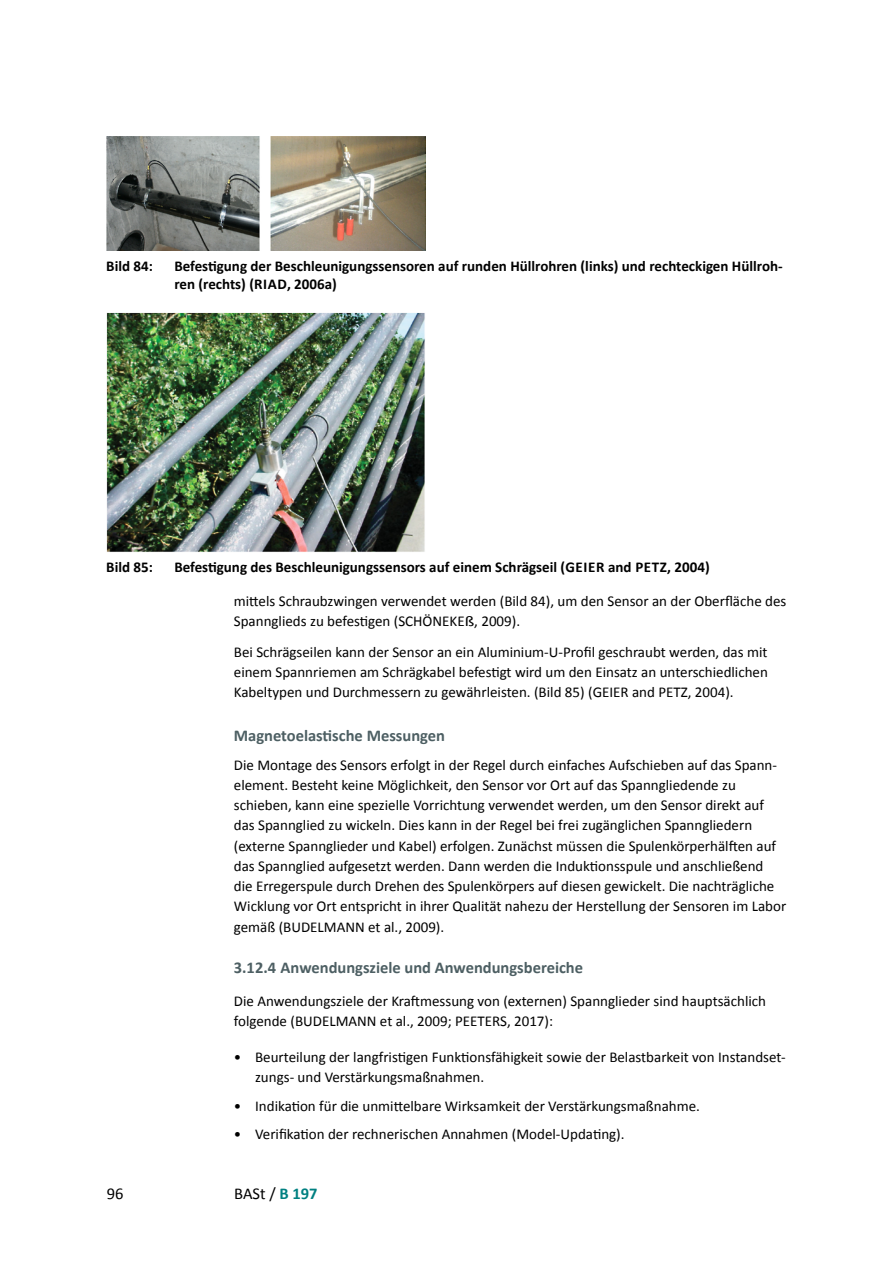
<style>
.page{position:relative;width:893px;height:1263px;background:#fff}
.page>*{position:absolute;margin:0;border:0;box-sizing:border-box;transform-origin:0 0}
.Überschriften_IHV_3_Head_m_Zahl_11p_H3{font:700 16.5px "Calibri";color:#4d5f63}
.Überschriften_Zwischenüberschrift_11p{font:700 16.5px "Calibri";color:#4d5f63}
.t1{font:16.5px "Calibri";color:#000}
.Fließtexte_Grundtext_10_13_5_LB{font:15px/20.2px "Calibri";color:#000}
.t2{font:700 15px/18px "Calibri";color:#000}
.s1{font-size:14.55px}
.s2{font-weight:700;color:#008081}
</style>
<div class="page">
<img style="left:106px;top:312px;width:319px;height:240px">
<img style="left:106px;top:136px;width:319px;height:114px">
<p class="t2" style="left:106px;top:256px;width:48px">Bild 84:</p>
<p class="t2" style="left:174px;top:256px;width:610px">Befestigung der Beschleunigungssensoren auf runden Hüllrohren (links) und rechteckigen Hüllroh&shy;ren (rechts) (RIAD, 2006a)</p>
<p class="t2" style="left:106px;top:558px;width:48px">Bild 85:</p>
<p class="t2" style="left:174px;top:558px;width:537px">Befestigung des Beschleunigungssensors auf einem Schrägseil (GEIER and PETZ, 2004)</p>
<p class="Fließtexte_Grundtext_10_13_5_LB" style="left:234px;top:590px;width:554px">mittels Schraubzwingen verwendet werden (Bild 84), um den Sensor an der Oberfläche des<br>Spannglieds zu befestigen (SCHÖNEKE<span class="s1">ß</span>, 2009).</p>
<p class="Fließtexte_Grundtext_10_13_5_LB" style="left:234px;top:641px;width:536px;text-align:justify">Bei Schrägseilen kann der Sensor an ein Aluminium-U-Profil geschraubt werden, das mit einem Spannriemen am Schrägkabel befestigt wird um den Einsatz an unterschiedlichen Kabeltypen und Durchmessern zu gewährleisten. (Bild 85) (GEIER and PETZ, 2004).</p>
<p class="Überschriften_Zwischenüberschrift_11p" style="left:234px;top:725px;width:213px">Magnetoelastische Messungen</p>
<p class="Fließtexte_Grundtext_10_13_5_LB" style="left:234px;top:754px;width:554px">Die Montage des Sensors erfolgt in der Regel durch einfaches Aufschieben auf das Spann&shy;element. Besteht keine Möglichkeit, den Sensor vor Ort auf das Spanngliedende zu schieben, kann eine spezielle Vorrichtung verwendet werden, um den Sensor direkt auf das Spannglied zu wickeln. Dies kann in der Regel bei frei zugänglichen Spanngliedern (externe Spannglieder und Kabel) erfolgen. Zunächst müssen die Spulenkörperhälften auf das Spannglied aufgesetzt werden. Dann werden die Induktionsspule und anschließend<br>die Erregerspule durch Drehen des Spulenkörpers auf diesen gewickelt. Die nachträgliche Wicklung vor Ort entspricht in ihrer Qualität nahezu der Herstellung der Sensoren im Labor gemäß (BUDELMANN et al., 2009).</p>
<h3 class="Überschriften_IHV_3_Head_m_Zahl_11p_H3" style="left:234px;top:957px;width:351px">3.12.4 Anwendungsziele und Anwendungsbereiche</h3>
<p class="Fließtexte_Grundtext_10_13_5_LB" style="left:234px;top:990px;width:534px">Die Anwendungsziele der Kraftmessung von (externen) Spannglieder sind hauptsächlich folgende (BUDELMANN et al., 2009; PEETERS, 2017):</p>
<p class="Fließtexte_Grundtext_10_13_5_LB" style="left:255px;top:1046px;width:532px;text-indent:-21px">• Beurteilung der langfristigen Funktionsfähigkeit sowie der Belastbarkeit von Instandset&shy;zungs- und Verstärkungsmaßnahmen.</p>
<p class="Fließtexte_Grundtext_10_13_5_LB" style="left:234px;top:1095px;width:468px">• Indikation für die unmittelbare Wirksamkeit der Verstärkungsmaßnahme.</p>
<p class="Fließtexte_Grundtext_10_13_5_LB" style="left:234px;top:1123px;width:392px">• Verifikation der rechnerischen Annahmen (Model-Updating).</p>
<p class="t1" style="left:107px;top:1183px;width:18px">96</p>
<p class="t1" style="left:234px;top:1183px;width:85px">BASt / <span class="s2">B 197</span></p>
</div>
